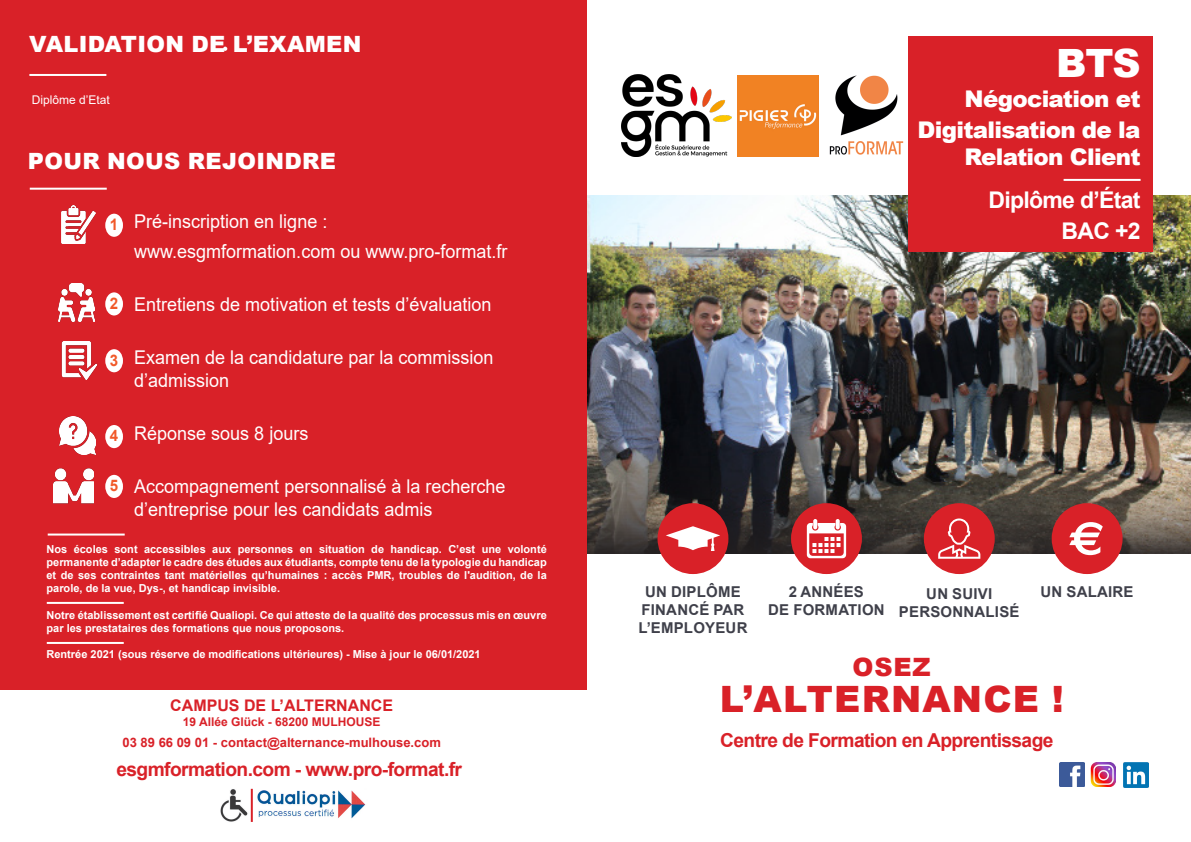
<style>
.page{position:relative;width:1191px;height:842px;background:#fff}
.page>*{position:absolute;margin:0;border:0;box-sizing:border-box;transform-origin:0 0}
.t1{font:900 39px "Arial";color:#fff}
.t2{font:900 36.3px "Arial";letter-spacing:.035em;color:#d92128}
.t3{font:900 25.3px "Arial";color:#d92128}
.t4{font:900 23px/30.4px "Arial";letter-spacing:-.03em;color:#fff;text-align:right}
.t5{font:700 23px/31px "Arial";letter-spacing:-.03em;color:#fff;text-align:right}
.t6{font:900 22.4px "Arial";letter-spacing:.015em;color:#fff}
.t7{font:700 19.2px "Arial";letter-spacing:-.03em;color:#d92128}
.t8{font:19px/22.8px "Arial";color:#fff;scale:.95 1}
.t9{font:700 16px "Arial";color:#d92128}
.t10{font:700 15.9px "Arial";color:#f15929;scale:.95 1}
.t11{font:700 15px/18px "Arial";letter-spacing:.015em;color:#3f404a;text-align:center}
.t12{font:700 13px "Arial";color:#d92128}
.t13{font:700 12px "Arial";color:#d92128}
.t14{font:12px "Arial";color:#fff}
.t15{font:700 11px/13.2px "Arial";color:#fff;text-align:justify}
</style>
<div class="page">
<img style="left:829px;top:75px;width:75px;height:80px">
<img style="left:587px;top:196px;width:603px;height:358px">
<div style="left:907px;top:36px;width:245px;height:216px;background:#d92128"></div>
<hr style="left:1063px;top:179px;width:77px;height:2px;background:#fff">
<div style="left:657px;top:503px;width:71px;height:71px;background:#d92128;border-radius:50%"></div>
<svg style="left:666px;top:526px;width:54px;height:25px"></svg>
<div style="left:923px;top:503px;width:71px;height:71px;background:#d92128;border-radius:50%"></div>
<svg style="left:938px;top:518px;width:42px;height:41px"></svg>
<div style="left:791px;top:503px;width:71px;height:71px;background:#d92128;border-radius:50%"></div>
<svg style="left:807px;top:519px;width:39px;height:39px"></svg>
<div style="left:1051px;top:503px;width:71px;height:71px;background:#d92128;border-radius:50%"></div>
<svg style="left:1069px;top:522px;width:33px;height:33px"></svg>
<img style="left:1059px;top:762px;width:25px;height:25px">
<img style="left:1123px;top:762px;width:25px;height:25px">
<img style="left:1090px;top:762px;width:25px;height:25px">
<img style="left:621px;top:75px;width:111px;height:81px">
<img style="left:737px;top:75px;width:82px;height:82px">
<div style="left:0;top:0;width:587px;height:690px;background:#d92128"></div>
<hr style="left:29px;top:74px;width:77px;height:2px;background:#fff">
<hr style="left:30px;top:188px;width:77px;height:2px;background:#fff">
<svg style="left:223px;top:47px;width:4px;height:4px"></svg>
<div style="left:105px;top:214px;width:18px;height:23px;background:#fff;border-radius:50%"></div>
<div style="left:105px;top:292px;width:18px;height:23px;background:#fff;border-radius:50%"></div>
<div style="left:105px;top:349px;width:18px;height:23px;background:#fff;border-radius:50%"></div>
<div style="left:105px;top:425px;width:18px;height:23px;background:#fff;border-radius:50%"></div>
<div style="left:105px;top:475px;width:18px;height:23px;background:#fff;border-radius:50%"></div>
<img style="left:61px;top:206px;width:35px;height:38px">
<img style="left:58px;top:283px;width:36px;height:38px">
<img style="left:62px;top:342px;width:36px;height:38px">
<img style="left:60px;top:416px;width:36px;height:38px">
<img style="left:53px;top:468px;width:40px;height:36px">
<img style="left:220px;top:788px;width:33px;height:34px">
<img style="left:257px;top:790px;width:109px;height:29px">
<hr style="left:251px;top:789px;width:2px;height:33px;background:#d92128">
<hr style="left:48px;top:533px;width:77px;height:2px;background:#fff">
<hr style="left:47px;top:602px;width:77px;height:2px;background:#fff">
<hr style="left:47px;top:642px;width:77px;height:2px;background:#fff">
<h3 class="t6" style="left:29px;top:28px;width:334px">VALIDATION DE L’EXAMEN</h3>
<p class="t14" style="left:32px;top:92px;width:80px">Diplôme d’Etat</p>
<h3 class="t6" style="left:28px;top:145px;width:310px">POUR NOUS REJOINDRE</h3>
<h3 class="t10" style="left:110px;top:213px;width:10px">1</h3>
<h3 class="t10" style="left:110px;top:292px;width:10px">2</h3>
<h3 class="t10" style="left:110px;top:350px;width:10px">3</h3>
<h3 class="t10" style="left:110px;top:424px;width:10px">4</h3>
<h3 class="t10" style="left:110px;top:474px;width:10px">5</h3>
<h3 class="t8" style="left:134px;top:206px;width:394px;line-height:30.3px">Pré-inscription en ligne : www.esgmformation.com ou www.pro-format.fr</h3>
<h3 class="t8" style="left:134px;top:293px;width:378px">Entretiens de motivation et tests d’évaluation</h3>
<h3 class="t8" style="left:134px;top:346px;width:380px">Examen de la candidature par la commission d’admission</h3>
<h3 class="t8" style="left:134px;top:422px;width:185px">Réponse sous 8 jours</h3>
<h3 class="t8" style="left:134px;top:475px;width:392px">Accompagnement personnalisé à la recherche d’entreprise pour les candidats admis</h3>
<p class="t15" style="left:47px;top:542px;width:502px">Nos écoles sont accessibles aux personnes en situation de handicap. C’est une volonté permanente d’adapter le cadre des études aux étudiants, compte tenu de la typologie du handicap et de ses contraintes tant matérielles qu’humaines : accès PMR, troubles de l'audition, de la parole, de la vue, Dys-, et handicap invisible.</p>
<p class="t15" style="left:47px;top:608px;width:502px">Notre établissement est certifié Qualiopi. Ce qui atteste de la qualité des processus mis en œuvre par les prestataires des formations que nous proposons.</p>
<p class="t15" style="left:47px;top:648px;width:436px">Rentrée 2021 (sous réserve de modifications ultérieures) - Mise à jour le 06/01/2021</p>
<h3 class="t9" style="left:170px;top:694px;width:224px">CAMPUS DE L’ALTERNANCE</h3>
<p class="t13" style="left:183px;top:713px;width:199px">19 Allée Glück - 68200 MULHOUSE</p>
<p class="t12" style="left:122px;top:733px;width:320px">03 89 66 09 01 - contact@alternance-mulhouse.com</p>
<h3 class="t7" style="left:116px;top:756px;width:347px">esgmformation.com - www.pro-format.fr</h3>
<h1 class="t1" style="left:1056px;top:35px;width:86px">BTS</h1>
<h3 class="t4" style="left:917px;top:83px;width:224px">Négociation et<br>Digitalisation de la</h3>
<h3 class="t4" style="left:964px;top:141px;width:177px">Relation Client</h3>
<h3 class="t5" style="left:988px;top:185px;width:154px">Diplôme d’État<br>BAC +2</h3>
<h3 class="t11" style="left:768px;top:583px;width:118px">2 ANNÉES<br>DE FORMATION</h3>
<h3 class="t11" style="left:1040px;top:583px;width:94px">UN SALAIRE</h3>
<h3 class="t11" style="left:638px;top:583px;width:110px">UN DIPLÔME<br>FINANCÉ PAR<br>L’EMPLOYEUR</h3>
<h3 class="t11" style="left:899px;top:585px;width:122px">UN SUIVI<br>PERSONNALISÉ</h3>
<h3 class="t3" style="left:852px;top:648px;width:80px">OSEZ</h3>
<h2 class="t2" style="left:720px;top:673px;width:346px">L’ALTERNANCE !</h2>
<h3 class="t7" style="left:720px;top:727px;width:335px">Centre de Formation en Apprentissage</h3>
</div>
